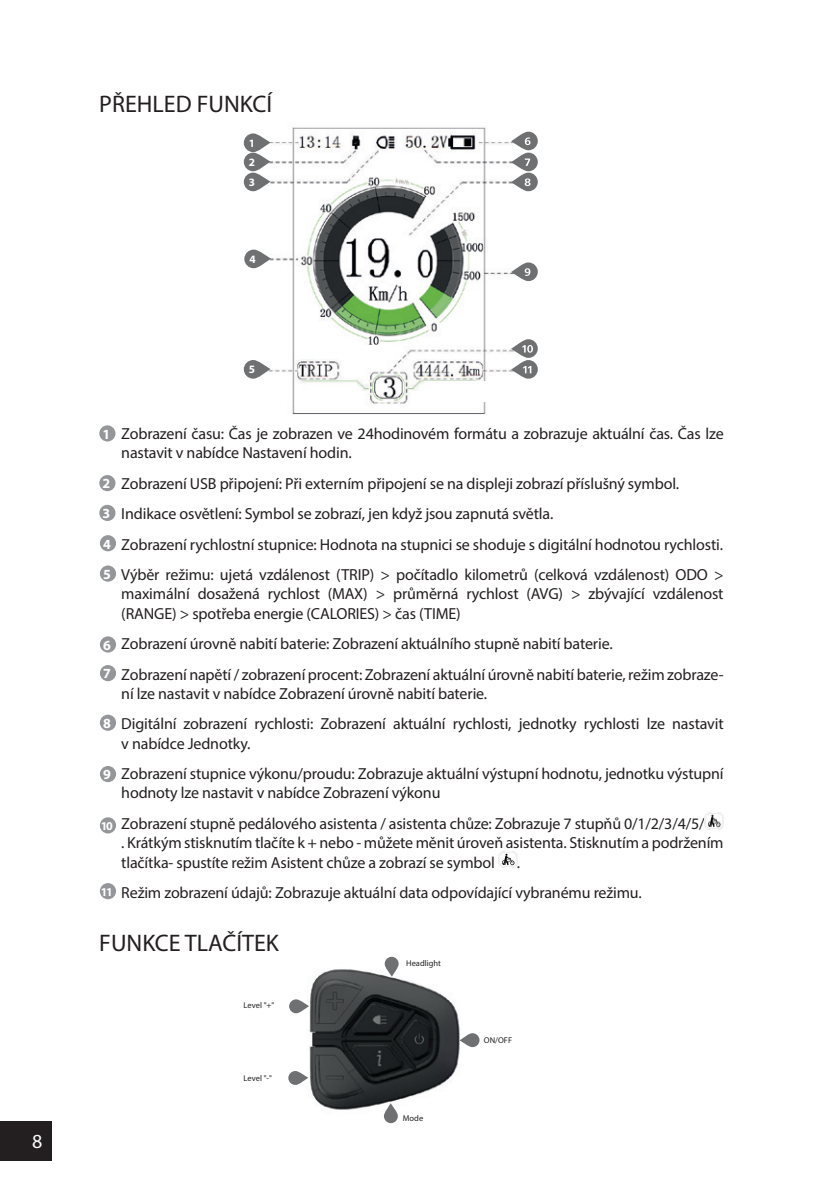
<style>
.page{position:relative;width:840px;height:1191px;background:#fff}
.page>*{position:absolute;margin:0;border:0;box-sizing:border-box;transform-origin:0 0}
.t1{font:24px "Myriad Pro";color:#231f20}
.t2{font:20px "Myriad Pro";color:#fff}
.t3{font:16px/30.6px "Myriad Pro";letter-spacing:-.01em;color:#231f20}
.t4{font:700 14px/30.2px "Myriad Pro";color:#fff;text-align:justify}
.t5{font:700 12px "Myriad Pro";color:#fff}
.t6{font:700 11.2px/19.6px "Myriad Pro";color:#fff;text-align:justify}
.t7{font:300 8.4px "Frutiger Next Pro";color:#231f20}
</style>
<div class="page">
<img style="left:291px;top:957px;width:177px;height:164px">
<svg style="left:459px;top:1034px;width:9px;height:11px"></svg>
<div style="left:465px;top:1033px;width:14px;height:14px;background:#6e7072;border-radius:50%"></div>
<svg style="left:300px;top:1000px;width:9px;height:12px"></svg>
<div style="left:289px;top:999px;width:14px;height:14px;background:#6e7072;border-radius:50%"></div>
<svg style="left:299px;top:1072px;width:9px;height:11px"></svg>
<div style="left:288px;top:1071px;width:14px;height:14px;background:#6e7072;border-radius:50%"></div>
<svg style="left:385px;top:1103px;width:11px;height:8px"></svg>
<div style="left:383px;top:1109px;width:14px;height:14px;background:#6e7072;border-radius:50%"></div>
<svg style="left:386px;top:968px;width:11px;height:8px"></svg>
<div style="left:384px;top:956px;width:14px;height:14px;background:#6e7072;border-radius:50%"></div>
<img style="left:243px;top:127px;width:295px;height:287px">
<div style="left:244px;top:133px;width:18px;height:19px;background:#6e7072;border-radius:50%"></div>
<div style="left:244px;top:153px;width:18px;height:18px;background:#6e7072;border-radius:50%"></div>
<svg style="left:259px;top:135px;width:11px;height:54px"></svg>
<div style="left:244px;top:173px;width:18px;height:18px;background:#6e7072;border-radius:50%"></div>
<svg style="left:259px;top:251px;width:12px;height:15px"></svg>
<div style="left:244px;top:250px;width:19px;height:18px;background:#6e7072;border-radius:50%"></div>
<svg style="left:259px;top:362px;width:11px;height:15px"></svg>
<div style="left:244px;top:360px;width:18px;height:19px;background:#6e7072;border-radius:50%"></div>
<div style="left:519px;top:132px;width:18px;height:18px;background:#6e7072;border-radius:50%"></div>
<div style="left:519px;top:153px;width:18px;height:18px;background:#6e7072;border-radius:50%"></div>
<div style="left:519px;top:173px;width:18px;height:18px;background:#6e7072;border-radius:50%"></div>
<svg style="left:511px;top:133px;width:19px;height:56px"></svg>
<div style="left:519px;top:262px;width:18px;height:19px;background:#6e7072;border-radius:50%"></div>
<svg style="left:511px;top:264px;width:19px;height:15px"></svg>
<svg style="left:519px;top:339px;width:18px;height:19px"></svg>
<svg style="left:511px;top:341px;width:21px;height:15px"></svg>
<div style="left:519px;top:360px;width:18px;height:19px;background:#6e7072;border-radius:50%"></div>
<svg style="left:511px;top:362px;width:20px;height:15px"></svg>
<div style="left:423px;top:381px;width:61px;height:21px;background:#fff"></div>
<div style="left:485px;top:381px;width:60px;height:21px;background:#fff"></div>
<img style="left:704px;top:813px;width:19px;height:16px">
<img style="left:498px;top:851px;width:19px;height:16px">
<div style="left:99px;top:425px;width:16px;height:16px;background:#949699;border-radius:50%"></div>
<div style="left:99px;top:475px;width:16px;height:16px;background:#949699;border-radius:50%"></div>
<div style="left:99px;top:505px;width:16px;height:16px;background:#949699;border-radius:50%"></div>
<div style="left:100px;top:535px;width:16px;height:16px;background:#949699;border-radius:50%"></div>
<div style="left:100px;top:565px;width:16px;height:16px;background:#949699;border-radius:50%"></div>
<div style="left:100px;top:636px;width:16px;height:16px;background:#949699;border-radius:50%"></div>
<div style="left:100px;top:665px;width:16px;height:16px;background:#949699;border-radius:50%"></div>
<div style="left:100px;top:714px;width:16px;height:17px;background:#949699;border-radius:50%"></div>
<div style="left:100px;top:766px;width:16px;height:16px;background:#949699;border-radius:50%"></div>
<div style="left:100px;top:817px;width:16px;height:16px;background:#949699;border-radius:50%"></div>
<div style="left:100px;top:883px;width:16px;height:16px;background:#949699;border-radius:50%"></div>
<div style="left:0;top:1121px;width:51px;height:40px;background:#231f20"></div>
<p class="t2" style="left:32px;top:1128px;width:12px">8</p>
<h1 class="t1" style="left:99px;top:89px;width:174px">PŘEHLED FUNKCÍ</h1>
<p class="t6" style="left:249px;top:133px;width:8px">1<br>2<br>3</p>
<p class="t6" style="left:249px;top:249px;width:8px">4</p>
<p class="t6" style="left:249px;top:359px;width:8px">5</p>
<p class="t3" style="left:121px;top:423px;width:603px;line-height:19.2px">Zobrazení času: Čas je zobrazen ve 24hodinovém formátu a zobrazuje aktuální čas. Čas lze nastavit v nabídce Nastavení hodin.</p>
<p class="t3" style="left:121px;top:467px;width:603px">Zobrazení USB připojení: Při externím připojení se na displeji zobrazí příslušný symbol.<br>I ndikace osvětlení: Symbol se zobrazí, jen když jsou zapnutá světla.<br>Zobrazení rychlostní stupnice: Hodnota na stupnici se shoduje s digitální hodnotou rychlosti.<br>Výběr režimu: ujetá vzdálenost (TRIP) &gt; počítadlo kilometrů (celková vzdálenost) ODO &gt;</p>
<p class="t3" style="left:121px;top:584px;width:603px;line-height:19.2px">maximální dosažená rychlost (MAX) &gt; průměrná rychlost (AVG) &gt; zbývající vzdálenost (RANGE) &gt; spotřeba energie (CALORIES) &gt; čas (TIME)</p>
<p class="t3" style="left:121px;top:628px;width:603px">Zobrazení úrovně nabití baterie: Zobrazení aktuálního stupně nabití baterie.<br>Zobrazení napětí / zobrazení procent: Zobrazení aktuální úrovně nabití baterie, režim zobraze-</p>
<p class="t3" style="left:121px;top:678px;width:603px">ní lze nastavit v nabídce Zobrazení úrovně nabití baterie.<br>Digitální zobrazení rychlosti: Zobrazení aktuální rychlosti, jednotky rychlosti lze nastavit</p>
<p class="t3" style="left:121px;top:728px;width:603px">v nabídce Jednotky.<br>Zobrazení stupnice výkonu/proudu: Zobrazuje aktuální výstupní hodnotu, jednotku výstupní</p>
<p class="t3" style="left:121px;top:777px;width:584px">hodnoty lze nastavit v nabídce Zobrazení výkonu<br>Zobrazení stupně pedálového asistenta / asistenta chůze: Zobrazuje 7 stupňů 0/1/2/3/4/5/</p>
<p class="t3" style="left:121px;top:833px;width:603px;line-height:19.2px">. Krátkým stisknutím tlačíte k + nebo - můžete měnit úroveň asistenta. Stisknutím a podržením tlačítka- spustíte režim Asistent chůze a zobrazí se symbol</p>
<p class="t4" style="left:102px;top:418px;width:9px">1</p>
<p class="t4" style="left:102px;top:468px;width:10px">2<br>3<br>4<br>5</p>
<p class="t4" style="left:103px;top:630px;width:9px;line-height:28.6px">6<br>7</p>
<p class="t4" style="left:103px;top:707px;width:9px">8</p>
<p class="t4" style="left:103px;top:759px;width:9px">9</p>
<p class="t5" style="left:101px;top:818px;width:13px">10</p>
<p class="t3" style="left:121px;top:846px;width:521px;text-indent:395px">.<br>Režim zobrazení údajů: Zobrazuje aktuální data odpovídající vybranému režimu.</p>
<p class="t5" style="left:101px;top:884px;width:13px">11</p>
<h1 class="t1" style="left:99px;top:928px;width:181px">FUNKCE TLAČÍTEK</h1>
<p class="t7" style="left:243px;top:1000px;width:32px">Level "+"</p>
<p class="t7" style="left:243px;top:1073px;width:30px">Level "-"</p>
<p class="t7" style="left:406px;top:957px;width:36px">Headlight</p>
<p class="t7" style="left:402px;top:1112px;width:22px">Mode</p>
<p class="t7" style="left:483px;top:1035px;width:30px">ON/OFF</p>
</div>
